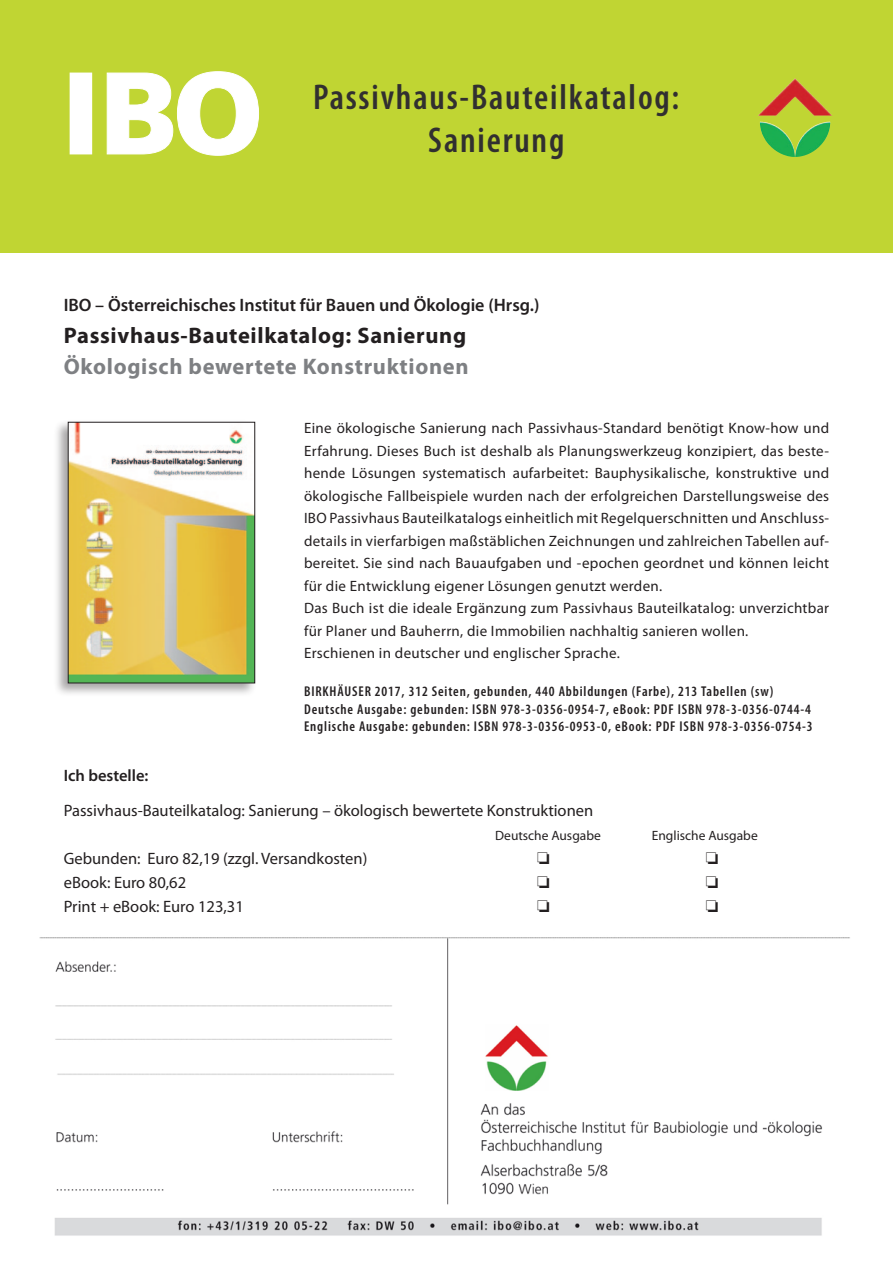
<style>
.page{position:relative;width:893px;height:1263px;background:#fff}
.page>*{position:absolute;margin:0;border:0;box-sizing:border-box;transform-origin:0 0}
.t1{font:900 115.8px "Frutiger";color:#fff}
.t2{font:600 condensed 36px/43.5px "Myriad Pro";letter-spacing:.05em;color:#312f30;text-align:center}
.t3{font:700 22.5px "Myriad Pro";letter-spacing:.03em;color:#231f20}
.t4{font:700 22.5px "Myriad Pro";letter-spacing:.03em;color:#7e8083}
.t5{font:600 18px "Myriad Pro";color:#231f20}
.t6{font:16.5px "Myriad Pro";color:#231f20}
.t7{font:600 16.5px "Myriad Pro";color:#231f20}
.t8{font:15px/22.5px "Myriad Pro";letter-spacing:.02em;color:#231f20}
.t9{font:600 condensed 14.25px/17.1px "Myriad Pro";letter-spacing:.06em;color:#231f20}
.t10{font:13.5px "Myriad Pro";color:#231f20}
</style>
<div class="page">
<div style="left:0;top:0;width:893px;height:252px;background:#c0d533"></div>
<div style="left:70px;top:73px;width:22px;height:81px;border:1px solid #fff"></div>
<svg style="left:106px;top:71px;width:153px;height:85px"></svg>
<div style="left:53px;top:419px;width:204px;height:278px;background:#231f20;opacity:.39"></div>
<img style="left:70px;top:424px;width:183px;height:257px">
<div style="left:68px;top:422px;width:187px;height:261px;border:1px solid #231f20"></div>
<img style="left:39px;top:937px;width:811px;height:299px">
<img style="left:758px;top:78px;width:74px;height:79px">
<h1 class="t1" style="left:62px;top:43px;width:203px">IBO</h1>
<h2 class="t2" style="left:313px;top:76px;width:368px">Passivhaus-Bauteilkatalog:<br>Sanierung</h2>
<p class="t5" style="left:64px;top:294px;width:477px">IBO – Österreichisches Institut für Bauen und Ökologie (Hrsg.)</p>
<h3 class="t3" style="left:64px;top:320px;width:404px">Passivhaus-Bauteilkatalog: Sanierung</h3>
<h3 class="t4" style="left:64px;top:352px;width:406px">Ökologisch bewertete Konstruktionen</h3>
<p class="t8" style="left:304px;top:417px;width:527px">Eine ökologische Sanierung nach Passivhaus-Standard benötigt Know-how und Erfahrung. Dieses Buch ist deshalb als Planungswerkzeug konzipiert, das beste&shy;hende Lösungen systematisch aufarbeitet: Bauphysikalische, konstruktive und ökologische Fallbeispiele wurden nach der erfolgreichen Darstellungsweise des IBO Passivhaus Bauteilkatalogs einheitlich mit Regelquerschnitten und Anschluss&shy;details in vierfarbigen maßstäblichen Zeichnungen und zahlreichen Tabellen auf&shy;bereitet. Sie sind nach Bauaufgaben und -epochen geordnet und können leicht für die Entwicklung eigener Lösungen genutzt werden.<br>Das Buch ist die ideale Ergänzung zum Passivhaus Bauteilkatalog: unverzichtbar für Planer und Bauherrn, die Immobilien nachhaltig sanieren wollen.<br>Erschienen in deutscher und englischer Sprache.</p>
<p class="t9" style="left:304px;top:683px;width:510px">BIRKHÄUSER 2017, 312 Seiten, gebunden, 440 Abbildungen (Farbe), 213 Tabellen (sw)<br>Deutsche Ausgabe: gebunden: ISBN 978-3-0356-0954-7, eBook: PDF ISBN 978-3-0356-0744-4<br>Englische Ausgabe: gebunden: ISBN 978-3-0356-0953-0, eBook: PDF ISBN 978-3-0356-0754-3</p>
<p class="t7" style="left:64px;top:765px;width:86px">Ich bestelle:</p>
<p class="t6" style="left:64px;top:800px;width:531px">Passivhaus-Bauteilkatalog: Sanierung – ökologisch bewertete Konstruktionen</p>
<p class="t10" style="left:495px;top:827px;width:107px">Deutsche Ausgabe</p>
<p class="t10" style="left:652px;top:827px;width:107px">Englische Ausgabe</p>
<p class="t6" style="left:64px;top:848px;width:305px">Gebunden: Euro 82,19 (zzgl. Versandkosten)</p>
<p class="t6" style="left:64px;top:872px;width:124px">eBook: Euro 80,62</p>
<p class="t6" style="left:64px;top:896px;width:182px">Print + eBook: Euro 123,31</p>
</div>
